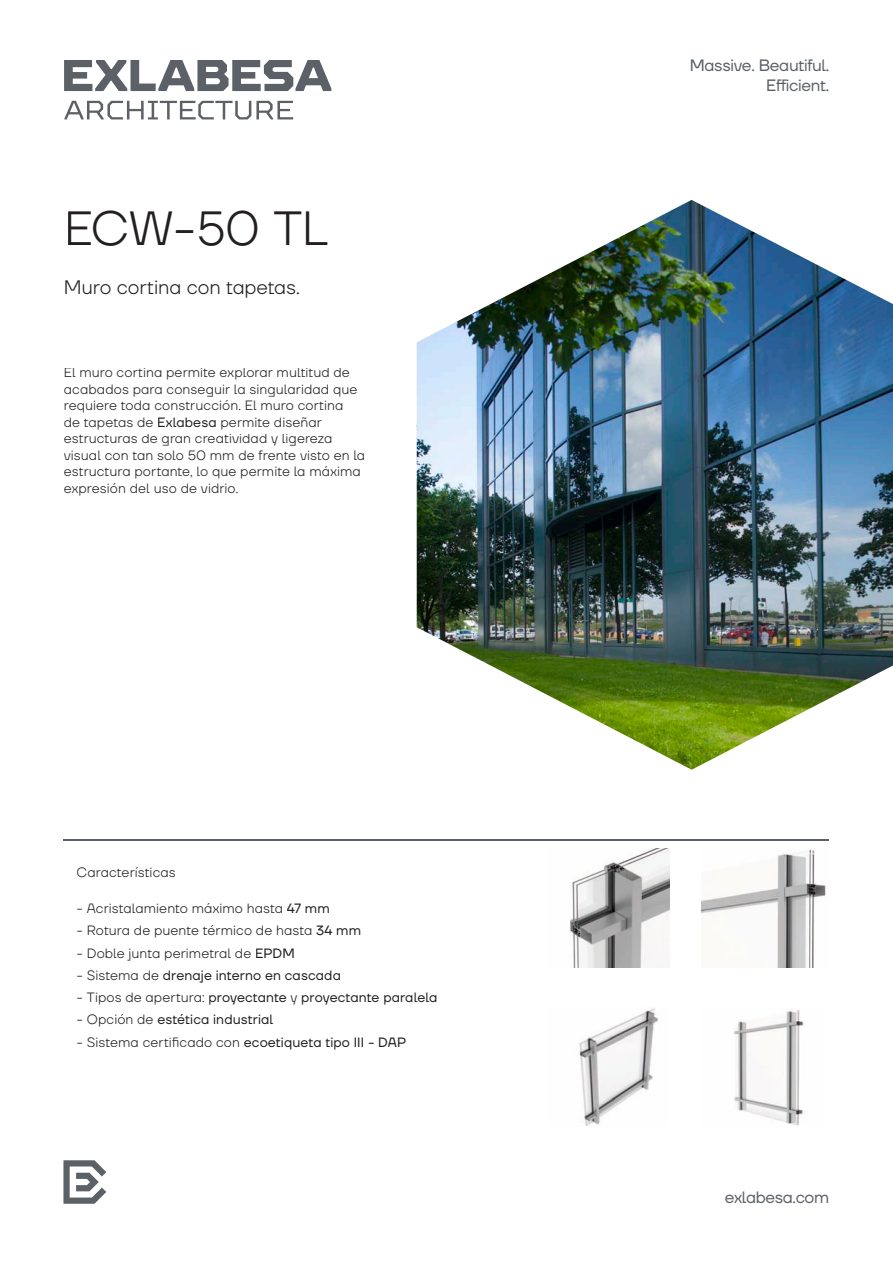
<style>
.page{position:relative;width:893px;height:1263px;background:#fff}
.page>*{position:absolute;margin:0;border:0;box-sizing:border-box;transform-origin:0 0}
.t1{font:300 48px "TT Firs Neue";letter-spacing:-.02em;color:#231f20}
.t2{font:300 19.5px "TT Firs Neue";letter-spacing:-.005em;color:#231f20}
.t3{font:16.5px/19.8px "TT Firs Neue";letter-spacing:-.02em;color:#5c6167;text-align:right}
.t4{font:300 13.5px/16.5px "TT Firs Neue";letter-spacing:.005em;color:#231f20}
.t5{font:13.5px "TT Firs Neue";letter-spacing:.01em;color:#231f20}
.s1{font-weight:400}
.s2{font-weight:300}
</style>
<div class="page">
<svg style="left:64px;top:60px;width:267px;height:31px"></svg>
<svg style="left:64px;top:101px;width:229px;height:18px"></svg>
<hr style="left:64px;top:839px;width:765px;height:1px;background:#5c6167">
<svg style="left:63px;top:1160px;width:43px;height:44px"></svg>
<img style="left:417px;top:200px;width:476px;height:570px">
<img style="left:570px;top:848px;width:100px;height:119px">
<img style="left:734px;top:1010px;width:70px;height:116px">
<img style="left:579px;top:1008px;width:80px;height:118px">
<img style="left:702px;top:849px;width:124px;height:118px">
<h1 class="t1" style="left:64px;top:196px;width:266px">ECW-50 TL</h1>
<h2 class="t2" style="left:64px;top:274px;width:238px">Muro cortina con tapetas.</h2>
<p class="t4" style="left:64px;top:364px;width:303px">El muro cortina permite explorar multitud de acabados para conseguir la singularidad que requiere toda construcción. El muro cortina<br>de tapetas de <span class="s1">Exlabesa</span> permite diseñar estructuras de gran creatividad y ligereza visual con tan solo 50 mm de frente visto en la estructura portante, lo que permite la máxima expresión del uso de vidrio.</p>
<p class="t4" style="left:77px;top:864px;width:101px">Características</p>
<p class="t4" style="left:77px;top:900px;width:255px">- Acristalamiento máximo hasta <span class="s1">47 mm</span></p>
<p class="t4" style="left:77px;top:922px;width:286px">- Rotura de puente térmico de hasta <span class="s1">34 mm</span></p>
<p class="t4" style="left:77px;top:944px;width:220px">- Doble junta perimetral de <span class="s1">EPDM</span></p>
<p class="t5" style="left:77px;top:966px;width:266px"><span class="s2">- Sistema de</span> drenaje interno en cascada</p>
<p class="t5" style="left:77px;top:988px;width:362px"><span class="s2">- Tipos de apertura:</span> proyectante <span class="s2">y</span> proyectante paralela</p>
<p class="t5" style="left:77px;top:1010px;width:198px"><span class="s2">- Opción de</span> estética industrial</p>
<p class="t4" style="left:77px;top:1033px;width:331px">- Sistema certificado con <span class="s1">ecoetiqueta tipo III - DAP</span></p>
<p class="t3" style="left:690px;top:55px;width:141px">Massive. Beautiful.<br>Efficient.</p>
<p class="t3" style="left:725px;top:1187px;width:106px">exlabesa.com</p>
</div>
